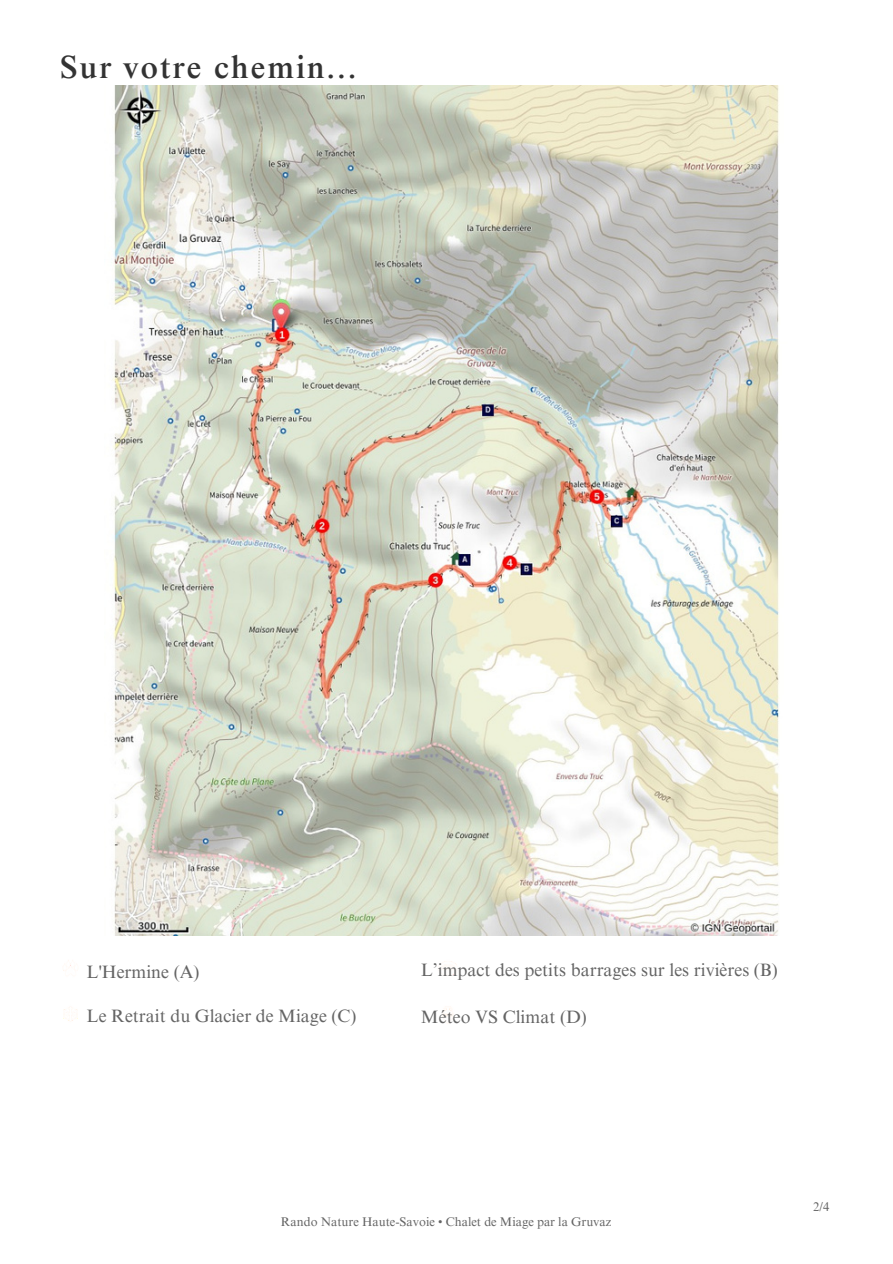
<style>
.page{position:relative;width:893px;height:1264px;background:#fff}
.page>*{position:absolute;margin:0;border:0;box-sizing:border-box;transform-origin:0 0}
.t1{font:500 32.25px "Times NRMT Pro";letter-spacing:.055em;color:#333}
.t2{font:18px "Times NRMT Pro";letter-spacing:.005em;color:#646464}
.t3{font:12.6px "Times NRMT Pro";color:#646464}
</style>
<div class="page">
<img style="left:112px;top:86px;width:667px;height:849px">
<img style="left:63px;top:1007px;width:15px;height:14px">
<p class="t1" style="left:60px;top:55px;width:298px">Sur votre chemin...</p>
<p class="t2" style="left:87px;top:965px;width:114px">L'Hermine (A)</p>
<p class="t2" style="left:87px;top:1009px;width:271px">Le Retrait du Glacier de Miage (C)</p>
<p class="t2" style="left:421px;top:962px;width:358px">L’impact des petits barrages sur les rivières (B)</p>
<p class="t2" style="left:421px;top:1009px;width:167px">Méteo VS Climat (D)</p>
<p class="t3" style="left:281px;top:1216px;width:332px">Rando Nature Haute-Savoie • Chalet de Miage par la Gruvaz</p>
<p class="t3" style="left:813px;top:1202px;width:18px">2/4</p>
</div>
